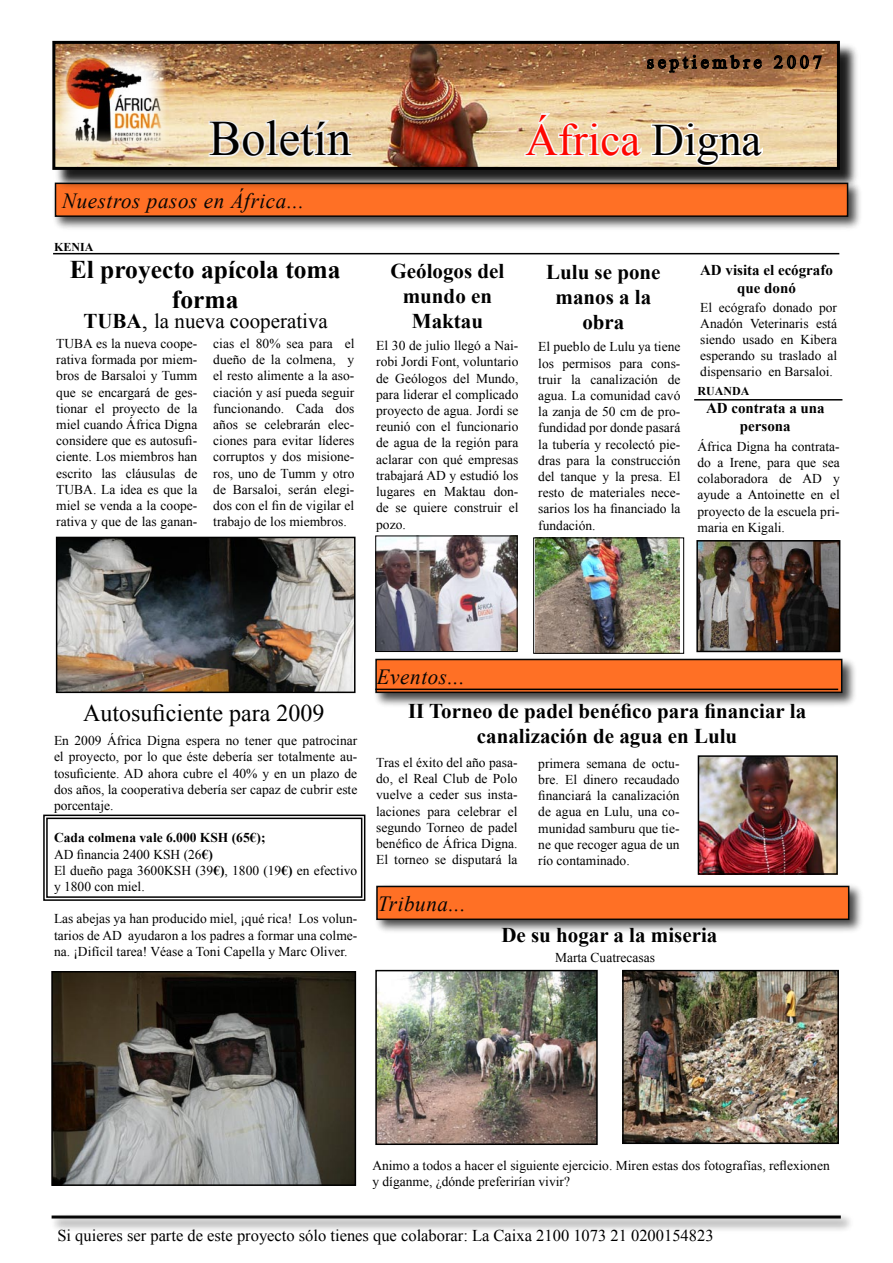
<style>
.page{position:relative;width:893px;height:1263px;background:#fff}
.page>*{position:absolute;margin:0;border:0;box-sizing:border-box;transform-origin:0 0}
.t1{font:49.5px "Times New Roman";color:#000}
.t2{font:45px "Times New Roman";color:#ff0700}
.t3{font:700 25.5px/30.6px "Times New Roman";color:#000;text-align:center}
.t4{font:24px "Times New Roman";color:#000}
.t5{font:italic 21.6px "Times New Roman";letter-spacing:.03em;color:#000}
.t6{font:700 21px/25.2px "Times New Roman";color:#000;text-align:center}
.t7{font:21px "Times New Roman";color:#000}
.t8{font:16.5px "Times New Roman";color:#000}
.t9{font:700 15px/18px "Times New Roman";color:#000;text-align:center}
.t10{font:13.5px/16.2px "Times New Roman";color:#000;text-align:justify}
.t11{font:700 13.5px "Times New Roman";color:#000}
.t12{font:700 12px "Times New Roman";color:#000}
.s1{font-weight:700}
.s2{font-size:24px}
.s3{color:#000}
</style>
<div class="page">
<div style="left:53px;top:42px;width:807px;height:148px;background:#000;opacity:.9"></div>
<img style="left:56px;top:45px;width:780px;height:121px">
<div style="left:52px;top:41px;width:788px;height:129px;border:3px solid #000"></div>
<svg style="left:523px;top:111px;width:120px;height:48px"></svg>
<svg style="left:649px;top:120px;width:115px;height:48px"></svg>
<svg style="left:207px;top:117px;width:147px;height:42px"></svg>
<div style="left:51px;top:179px;width:813px;height:54px;background:#000;opacity:.75"></div>
<div style="left:56px;top:183px;width:792px;height:33px;background:#ff6d20"></div>
<div style="left:55px;top:183px;width:793px;height:34px;border:2px solid #000"></div>
<img style="left:60px;top:52px;width:106px;height:96px">
<svg style="left:646px;top:53px;width:117px;height:22px;background:#734c31"></svg>
<svg style="left:772px;top:54px;width:50px;height:16px"></svg>
<div style="left:371px;top:655px;width:487px;height:54px;background:#000;opacity:.75"></div>
<div style="left:376px;top:659px;width:466px;height:33px;background:#ff6d20"></div>
<div style="left:375px;top:659px;width:467px;height:34px;border:2px solid #000"></div>
<hr style="left:53px;top:253px;width:786px;height:1px;background:#000">
<div style="left:49px;top:1212px;width:806px;height:22px;background:#000;opacity:.75"></div>
<hr style="left:53px;top:1215px;width:786px;height:3px;background:#000">
<img style="left:536px;top:539px;width:143px;height:113px">
<div style="left:533px;top:537px;width:151px;height:117px;border:1px solid #000"></div>
<img style="left:699px;top:543px;width:138px;height:106px">
<div style="left:696px;top:540px;width:144px;height:112px;border:2px solid #000"></div>
<svg style="left:43px;top:814px;width:323px;height:87px"></svg>
<div style="left:46px;top:817px;width:316px;height:81px;border:1px solid #000"></div>
<img style="left:59px;top:540px;width:294px;height:150px">
<div style="left:56px;top:537px;width:300px;height:156px;border:2px solid #000"></div>
<img style="left:54px;top:974px;width:299px;height:209px">
<div style="left:51px;top:971px;width:305px;height:215px;border:2px solid #000"></div>
<img style="left:377px;top:538px;width:138px;height:112px">
<div style="left:375px;top:536px;width:142px;height:116px;border:1px solid #000"></div>
<hr style="left:375px;top:689px;width:463px;height:1px;background:#000">
<img style="left:701px;top:758px;width:134px;height:114px">
<div style="left:698px;top:755px;width:140px;height:120px;border:2px solid #000"></div>
<div style="left:372px;top:882px;width:493px;height:54px;background:#000;opacity:.75"></div>
<div style="left:377px;top:886px;width:472px;height:33px;background:#ff6d20"></div>
<div style="left:376px;top:886px;width:473px;height:34px;border:2px solid #000"></div>
<hr style="left:694px;top:399px;width:148px;height:1px;background:#000">
<img style="left:625px;top:973px;width:211px;height:168px">
<div style="left:622px;top:970px;width:217px;height:174px;border:2px solid #000"></div>
<img style="left:378px;top:973px;width:217px;height:169px">
<div style="left:375px;top:970px;width:223px;height:175px;border:2px solid #000"></div>
<p class="t1" style="left:209px;top:105px;width:143px">Boletín</p>
<h3 class="t5" style="left:62px;top:186px;width:243px">Nuestros pasos en África...</h3>
<p class="t12" style="left:54px;top:239px;width:41px">KENIA</p>
<p class="t3" style="left:70px;top:253px;width:272px">El proyecto apícola toma forma</p>
<p class="t7" style="left:83px;top:307px;width:246px"><span class="s1">TUBA</span><span class="s2">,</span> la nueva cooperativa</p>
<p class="t10" style="left:56px;top:335px;width:143px">TUBA es la nueva coope&shy;rativa formada por miem&shy;bros de Barsaloi y Tumm que se encargará de ges&shy;tionar el proyecto de la miel cuando África Digna considere que es autosufi&shy;ciente. Los miembros han escrito las cláusulas de TUBA. La idea es que la miel se venda a la coope&shy;rativa y que de las ganan-</p>
<p class="t10" style="left:213px;top:335px;width:143px">cias el 80% sea para el dueño de la colmena, y el resto alimente a la aso&shy;ciación y así pueda seguir funcionando. Cada dos años se celebrarán elec&shy;ciones para evitar líderes corruptos y dos misione&shy;ros, uno de Tumm y otro de Barsaloi, serán elegi&shy;dos con el fin de vigilar el trabajo de los miembros.</p>
<p class="t2" style="left:525px;top:110px;width:238px">África <span class="s3">Digna</span></p>
<p class="t6" style="left:391px;top:257px;width:115px">Geólogos del mundo en<br>Maktau</p>
<p class="t9" style="left:700px;top:261px;width:134px">AD visita el ecógrafo que donó</p>
<p class="t6" style="left:546px;top:258px;width:116px">Lulu se pone manos a la obra</p>
<p class="t10" style="left:538px;top:339px;width:144px">El pueblo de Lulu ya tiene los permisos para cons&shy;truir la canalización de agua. La comunidad cavó la zanja de 50 cm de pro&shy;fundidad por donde pasará la tubería y recolectó pie&shy;dras para la construcción del tanque y la presa. El resto de materiales nece&shy;sarios los ha financiado la fundación.</p>
<p class="t10" style="left:700px;top:299px;width:138px">El ecógrafo donado por Anadón Veterinaris está siendo usado en Kibera esperando su traslado al dispensario en Barsaloi.</p>
<p class="t10" style="left:376px;top:337px;width:144px">El 30 de julio llegó a Nai&shy;robi Jordi Font, voluntario de Geólogos del Mundo, para liderar el complicado proyecto de agua. Jordi se reunió con el funcionario de agua de la región para aclarar con qué empresas trabajará AD y estudió los lugares en Maktau don&shy;de se quiere construir el pozo.</p>
<p class="t12" style="left:698px;top:383px;width:53px">RUANDA</p>
<p class="t9" style="left:706px;top:399px;width:120px">AD contrata a una persona</p>
<p class="t10" style="left:698px;top:438px;width:144px">África Digna ha contrata&shy;do a Irene, para que sea colaboradora de AD y ayude a Antoinette en el proyecto de la escuela pri&shy;maria en Kigali.</p>
<p class="t4" style="left:83px;top:696px;width:243px">Autosuficiente para 2009</p>
<p class="t10" style="left:54px;top:732px;width:305px">En 2009 África Digna espera no tener que patrocinar el proyecto, por lo que éste debería ser totalmente au&shy;tosuficiente. AD ahora cubre el 40% y en un plazo de dos años, la cooperativa debería ser capaz de cubrir este porcentaje.</p>
<p class="t11" style="left:54px;top:828px;width:213px">Cada colmena vale 6.000 KSH (65€);</p>
<p class="t10" style="left:54px;top:846px;width:160px">AD financia 2400 KSH (26<span class="s1">€)</span></p>
<p class="t10" style="left:54px;top:862px;width:305px">El dueño paga 3600KSH (39<span class="s1">€)</span>, 1800 (19<span class="s1">€)</span> en efectivo y 1800 con miel.</p>
<p class="t10" style="left:54px;top:910px;width:305px">Las abejas ya han producido miel, ¡qué rica! Los volun&shy;tarios de AD ayudaron a los padres a formar una colme&shy;na. ¡Difícil tarea! Véase a Toni Capella y Marc Oliver.</p>
<h3 class="t5" style="left:377px;top:662px;width:89px">Eventos...</h3>
<p class="t6" style="left:408px;top:698px;width:400px">II Torneo de padel benéfico para financiar la canalización de agua en Lulu</p>
<p class="t10" style="left:376px;top:754px;width:143px">Tras el éxito del año pasa&shy;do, el Real Club de Polo vuelve a ceder sus insta&shy;laciones para celebrar el segundo Torneo de padel benéfico de África Digna.<br>El torneo se disputará la</p>
<p class="t10" style="left:538px;top:755px;width:143px">primera semana de octu&shy;bre. El dinero recaudado financiará la canalización de agua en Lulu, una co&shy;munidad samburu que tie&shy;ne que recoger agua de un río contaminado.</p>
<h3 class="t5" style="left:378px;top:889px;width:89px">Tribuna...</h3>
<p class="t6" style="left:501px;top:921px;width:218px">De su hogar a la miseria</p>
<p class="t10" style="left:555px;top:949px;width:102px">Marta Cuatrecasas</p>
<p class="t10" style="left:372px;top:1157px;width:459px">Animo a todos a hacer el siguiente ejercicio. Miren estas dos fotografías, reflexionen y díganme, ¿dónde preferirían vivir?</p>
<p class="t8" style="left:57px;top:1224px;width:658px">Si quieres ser parte de este proyecto sólo tienes que colaborar: La Caixa 2100 1073 21 0200154823</p>
</div>
